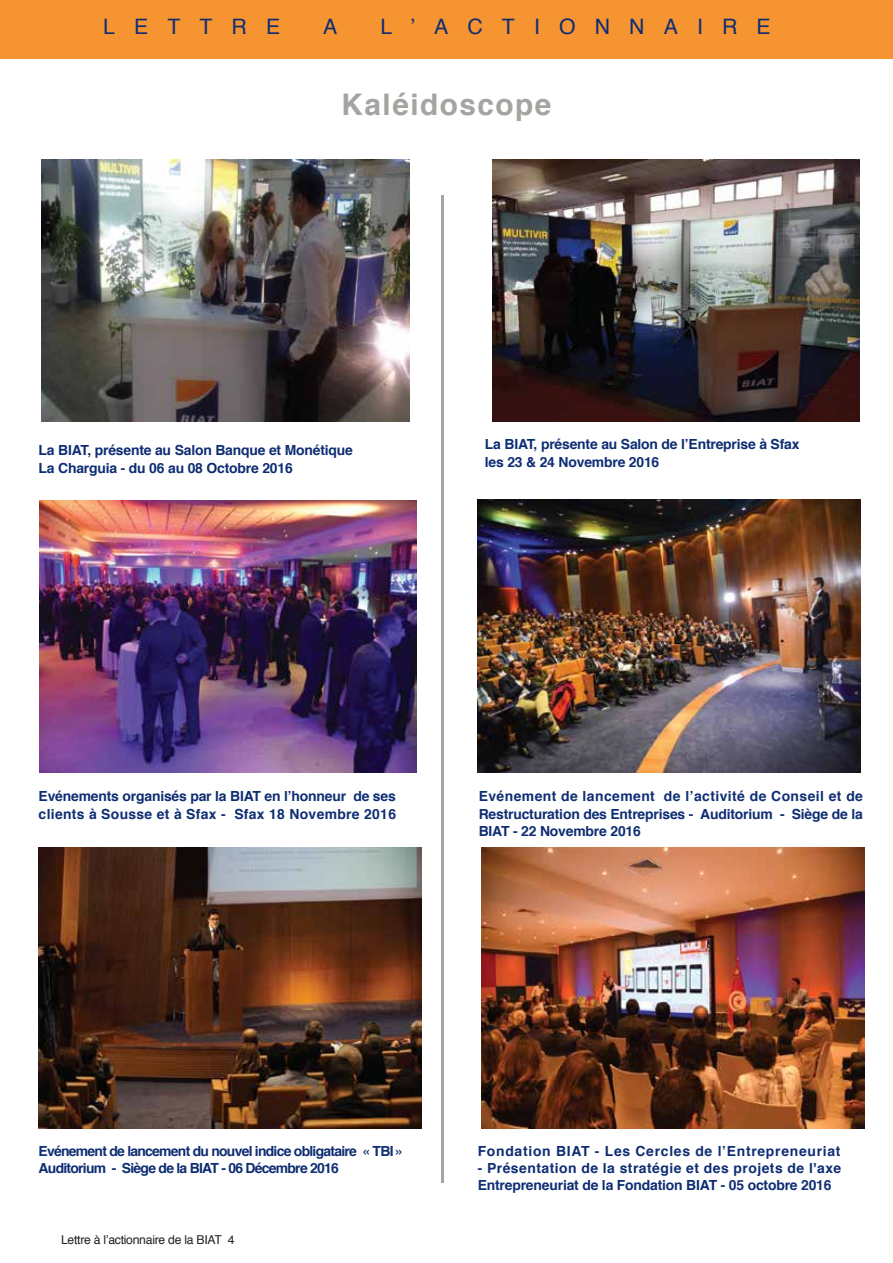
<style>
.page{position:relative;width:893px;height:1263px;background:#fff}
.page>*{position:absolute;margin:0;border:0;box-sizing:border-box;transform-origin:0 0}
.t1{font:700 29.7px "Helvetica";letter-spacing:.05em;color:#a6a4a1}
.t2{font:21.3px "Helvetica";letter-spacing:.9em;color:#0e2d73}
.t3{font:700 13.95px/17.4px "Helvetica";letter-spacing:-.015em;color:#0e2d73}
.t4{font:700 13.95px/17.4px "Helvetica";letter-spacing:-.055em;color:#0e2d73}
.t5{font:700 13.95px "Helvetica";letter-spacing:.05em;color:#0e2d73}
.t6{font:12.15px "Helvetica";letter-spacing:-.02em;color:#231f20}
</style>
<div class="page">
<div style="left:0;top:0;width:893px;height:58px;background:#f79432"></div>
<hr style="left:441px;top:195px;width:2px;height:987px;background:#a6a4a1">
<img style="left:41px;top:159px;width:368px;height:262px">
<img style="left:492px;top:160px;width:367px;height:261px">
<img style="left:39px;top:500px;width:162px;height:272px">
<img style="left:201px;top:498px;width:277px;height:274px">
<img style="left:478px;top:499px;width:382px;height:273px">
<img style="left:39px;top:847px;width:136px;height:281px">
<img style="left:175px;top:846px;width:307px;height:282px">
<img style="left:482px;top:847px;width:383px;height:281px">
<h2 class="t2" style="left:103px;top:10px;width:179px">LETTRE</h2>
<h2 class="t2" style="left:323px;top:10px;width:16px">A</h2>
<h2 class="t2" style="left:380px;top:10px;width:392px">L’ACTIONNAIRE</h2>
<h1 class="t1" style="left:342px;top:81px;width:211px">Kaléidoscope</h1>
<p class="t3" style="left:39px;top:442px;width:316px">La BIAT, présente au Salon Banque et Monétique<br>La Charguia - du 06 au 08 Octobre 2016</p>
<p class="t3" style="left:485px;top:436px;width:316px">La BIAT, présente au Salon de l’Entreprise à Sfax les 23 &amp; 24 Novembre 2016</p>
<p class="t3" style="left:39px;top:788px;width:359px">Evénements organisés par la BIAT en l’honneur de ses clients à Sousse et à Sfax - Sfax 18 Novembre 2016</p>
<p class="t3" style="left:479px;top:788px;width:386px;text-align:justify">Evénement de lancement de l’activité de Conseil et de Restructuration des Entreprises - Auditorium - Siège de la BIAT - 22 Novembre 2016</p>
<p class="t4" style="left:39px;top:1142px;width:367px">Evénement de lancement du nouvel indice obligataire « TBI »<br>Auditorium - Siège de la BIAT - 06 Décembre 2016</p>
<p class="t5" style="left:478px;top:1139px;width:364px">Fondation BIAT - Les Cercles de l’Entrepreneuriat</p>
<p class="t3" style="left:478px;top:1159px;width:365px">- Présentation de la stratégie et des projets de l'axe<br>Entrepreneuriat de la Fondation BIAT - 05 octobre 2016</p>
<p class="t6" style="left:61px;top:1231px;width:175px">Lettre à l’actionnaire de la BIAT 4</p>
</div>
